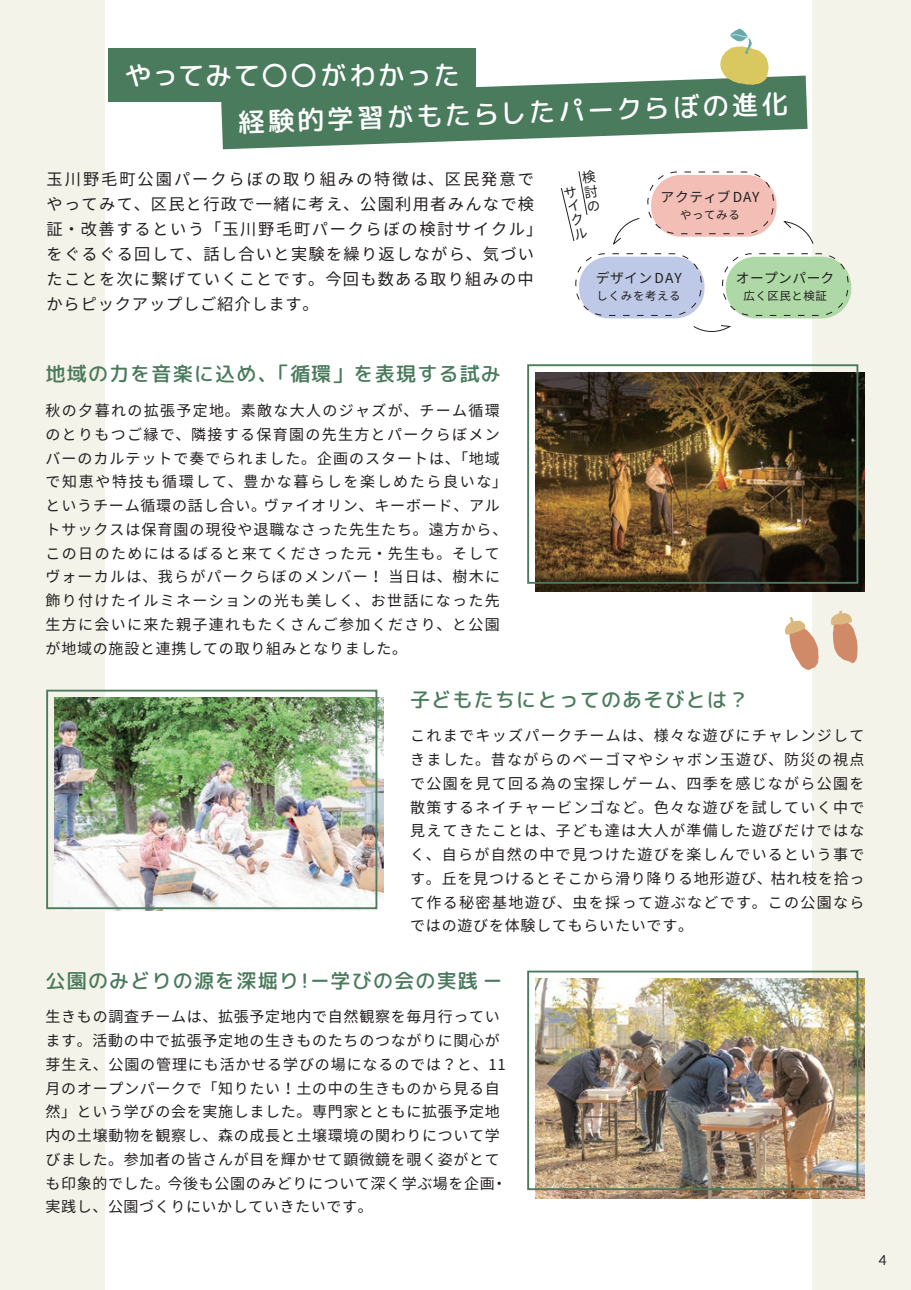
<style>
.page{position:relative;width:911px;height:1290px;background:#fff}
.page>*{position:absolute;margin:0;border:0;box-sizing:border-box;transform-origin:0 0}
.t1{font:500 26.62px "Rounded Mplus 1 c";letter-spacing:.04em;color:#fff}
.t2{font:500 20px "Rounded Mplus 1 c";letter-spacing:.06em;color:#4a7b5d}
.t3{font:16.25px/25px "Noto Sans CJ Kjp";letter-spacing:.08em;color:#231f20}
.t4{font:15px/23.8px "Noto Sans CJ Kjp";letter-spacing:.06em;color:#231f20;text-align:justify}
.t5{font:15px/23.8px "Noto Sans CJ Kjp";letter-spacing:.085em;color:#231f20}
.t6{font:13.75px "Noto Sans CJ Kjp";letter-spacing:.04em;color:#231f20}
.t7{font:13.75px "Lato";color:#231f20}
.t8{font:11.5px "Noto Sans CJ Kjp";letter-spacing:.05em;color:#231f20}
</style>
<div class="page">
<div style="left:812px;top:0;width:99px;height:1290px;background:#f4f3ea"></div>
<div style="left:0;top:0;width:105px;height:1290px;background:#f4f3ea"></div>
<div style="left:651px;top:175px;width:125px;height:62px;background:#f2beb6;border-radius:30px"></div>
<div style="left:579px;top:257px;width:125px;height:61px;background:#bdc9e6;border-radius:30px"></div>
<div style="left:726px;top:257px;width:125px;height:61px;background:#aed8a6;border-radius:30px"></div>
<svg style="left:647px;top:171px;width:127px;height:64px"></svg>
<svg style="left:575px;top:253px;width:127px;height:63px"></svg>
<svg style="left:722px;top:253px;width:127px;height:63px"></svg>
<svg style="left:693px;top:325px;width:38px;height:7px"></svg>
<svg style="left:783px;top:221px;width:31px;height:23px"></svg>
<svg style="left:613px;top:218px;width:27px;height:27px"></svg>
<div style="left:108px;top:48px;width:368px;height:53px;background:#4a7b5d"></div>
<svg style="left:221px;top:29px;width:586px;height:120px"></svg>
<svg style="left:830px;top:611px;width:27px;height:52px"></svg>
<svg style="left:785px;top:617px;width:33px;height:53px"></svg>
<img style="left:535px;top:372px;width:329px;height:220px">
<div style="left:527px;top:364px;width:331px;height:220px;border:2px solid #4a7b5d"></div>
<img style="left:54px;top:698px;width:329px;height:212px">
<div style="left:46px;top:690px;width:331px;height:219px;border:2px solid #4a7b5d"></div>
<img style="left:535px;top:978px;width:329px;height:220px">
<div style="left:527px;top:970px;width:331px;height:220px;border:2px solid #4a7b5d"></div>
<svg style="left:561px;top:171px;width:27px;height:70px"></svg>
<h1 class="t1" style="left:125px;top:56px;width:337px">やってみて〇〇がわかった</h1>
<h1 class="t1" style="left:238px;top:104px;width:552px;rotate:-2deg">経験的学習がもたらしたパークらぼの進化</h1>
<p class="t3" style="left:47px;top:167px;width:497px">玉川野毛町公園パークらぼの取り組みの特徴は、区民発意でやってみて、区民と行政で一緒に考え、公園利用者みんなで検証・改善するという「玉川野毛町パークらぼの検討サイクル」をぐるぐる回して、話し合いと実験を繰り返しながら、気づいたことを次に繋げていくことです。今回も数ある取り組みの中からピックアップしご紹介します。</p>
<p class="t6" style="left:660px;top:189px;width:100px">アクティブDAY</p>
<p class="t8" style="left:680px;top:208px;width:61px">やってみる</p>
<p class="t6" style="left:595px;top:270px;width:87px">デザイン DAY</p>
<p class="t8" style="left:596px;top:289px;width:86px">しくみを考える</p>
<p class="t6" style="left:736px;top:270px;width:100px">オープンパーク</p>
<p class="t8" style="left:743px;top:289px;width:85px">広く区民と検証</p>
<h2 class="t2" style="left:46px;top:360px;width:457px">地域の力を音楽に込め、「循環」を表現する試み</h2>
<p class="t5" style="left:46px;top:399px;width:463px">秋の夕暮れの拡張予定地。素敵な大人のジャズが、チーム循環のとりもつご縁で、隣接する保育園の先生方とパークらぼメンバーのカルテットで奏でられました。企画のスタートは、「地域で知恵や特技も循環して、豊かな暮らしを楽しめたら良いな」というチーム循環の話し合い。ヴァイオリン、キーボード、アルトサックスは保育園の現役や退職なさった先生たち。遠方から、この日のためにはるばると来てくださった元・先生も。そしてヴォーカルは、我らがパークらぼのメンバー！ 当日は、樹木に飾り付けたイルミネーションの光も美しく、お世話になった先生方に会いに来た親子連れもたくさんご参加くださり、と公園が地域の施設と連携しての取り組みとなりました。</p>
<h2 class="t2" style="left:410px;top:685px;width:340px">子どもたちにとってのあそびとは？</h2>
<p class="t4" style="left:410px;top:724px;width:456px">これまでキッズパークチームは、様々な遊びにチャレンジしてきました。昔ながらのベーゴマやシャボン玉遊び、防災の視点で公園を見て回る為の宝探しゲーム、四季を感じながら公園を散策するネイチャービンゴなど。色々な遊びを試していく中で見えてきたことは、子ども達は大人が準備した遊びだけではなく、自らが自然の中で見つけた遊びを楽しんでいるという事です。丘を見つけるとそこから滑り降りる地形遊び、枯れ枝を拾って作る秘密基地遊び、虫を採って遊ぶなどです。この公園ならではの遊びを体験してもらいたいです。</p>
<h2 class="t2" style="left:46px;top:966px;width:458px">公園のみどりの源を深堀り！ー学びの会の実践ー</h2>
<p class="t4" style="left:46px;top:1005px;width:462px;text-align:left">生きもの調査チームは、拡張予定地内で自然観察を毎月行っています。活動の中で拡張予定地の生きものたちのつながりに関心が芽生え、公園の管理にも活かせる学びの場になるのでは？と、11月のオープンパークで「知りたい！土の中の生きものから見る自然」という学びの会を実施しました。専門家とともに拡張予定地内の土壌動物を観察し、森の成長と土壌環境の関わりについて学びました。参加者の皆さんが目を輝かせて顕微鏡を覗く姿がとても印象的でした。今後も公園のみどりについて深く学ぶ場を企画・実践し、公園づくりにいかしていきたいです。</p>
<p class="t7" style="left:879px;top:1250px;width:9px">4</p>
</div>
